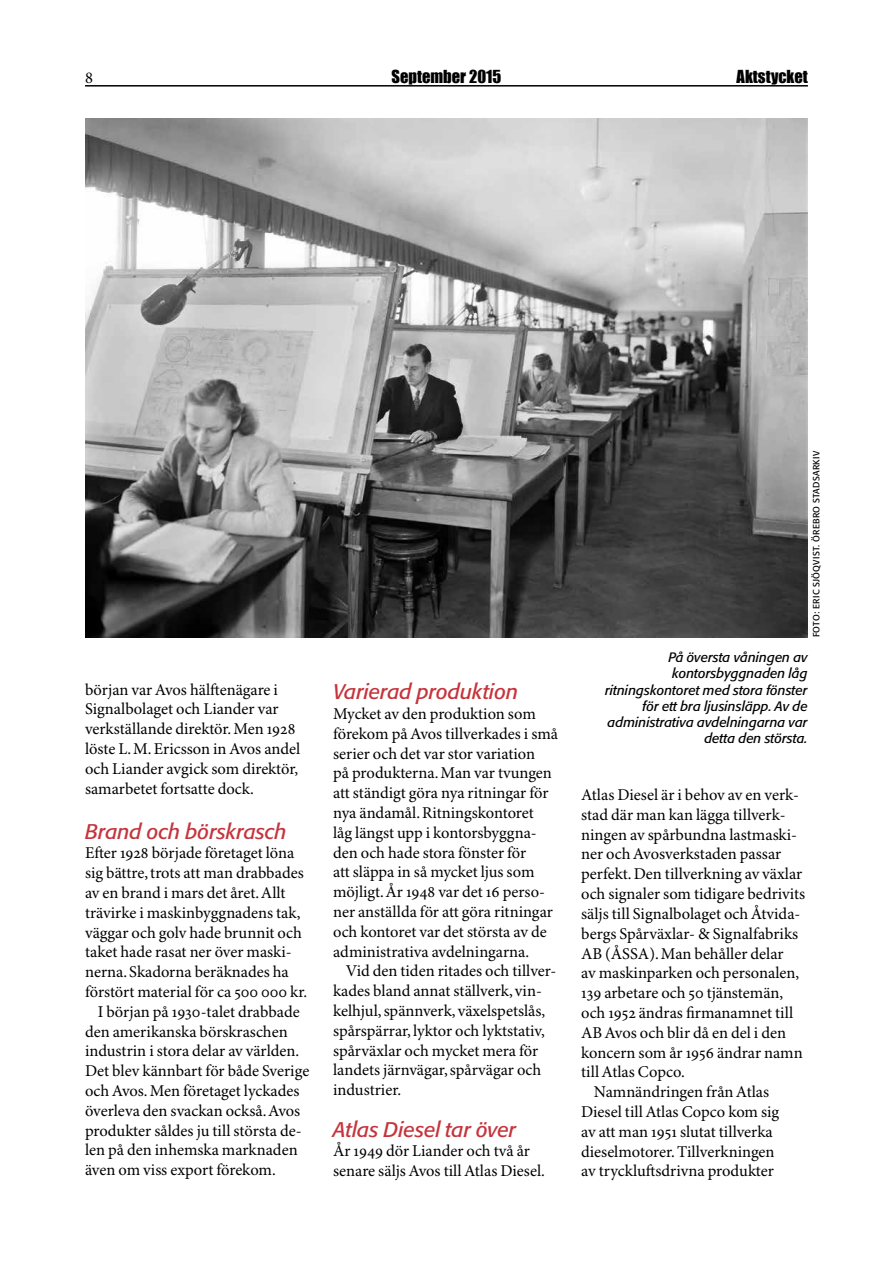
<style>
.page{position:relative;width:893px;height:1263px;background:#fff}
.page>*{position:absolute;margin:0;border:0;box-sizing:border-box;transform-origin:0 0}
.t1{font:italic 21px "Formata";letter-spacing:-.005em;color:#c5343c}
.t2{font:16.5px/19.8px "Minion Pro";color:#000}
.t3{font:16.5px "Impact";color:#000}
.t4{font:italic 13.5px/16.2px "Formata";color:#000;text-align:right}
.t5{font:9px "Formata";letter-spacing:.03em;color:#000}
</style>
<div class="page">
<hr style="left:85px;top:85px;width:723px;height:2px;background:#000">
<img style="left:85px;top:119px;width:723px;height:518px">
<p class="t2" style="left:85px;top:69px;width:9px">8</p>
<p class="t3" style="left:392px;top:64px;width:111px">September 2015</p>
<p class="t3" style="left:737px;top:64px;width:73px">Aktstycket</p>
<p class="t2" style="left:85px;top:680px;width:217px">början var Avos hälftenägare i<br>Signalbolaget och Liander var verkställande direktör. Men 1928 löste L. M. Ericsson in Avos andel och Liander avgick som direktör, samarbetet fortsatte dock.</p>
<p class="t1" style="left:85px;top:818px;width:203px">Brand och börskrasch</p>
<p class="t2" style="left:85px;top:844px;width:211px">Efter 1928 började företaget löna</p>
<p class="t2" style="left:85px;top:864px;width:220px">sig bättre, trots att man drabbades</p>
<p class="t2" style="left:85px;top:883px;width:202px">av en brand i mars det året. Allt</p>
<p class="t2" style="left:85px;top:903px;width:217px">trävirke i maskinbyggnadens tak,</p>
<p class="t2" style="left:85px;top:923px;width:218px">väggar och golv hade brunnit och</p>
<p class="t2" style="left:85px;top:943px;width:208px">taket hade rasat ner över maski-</p>
<p class="t2" style="left:85px;top:963px;width:205px">nerna. Skadorna beräknades ha</p>
<p class="t2" style="left:85px;top:982px;width:224px">förstört material för ca 500 000 kr.</p>
<p class="t2" style="left:98px;top:1002px;width:203px">I början på 1930-talet drabbade</p>
<p class="t2" style="left:85px;top:1022px;width:204px">den amerikanska börskraschen</p>
<p class="t2" style="left:85px;top:1042px;width:216px">industrin i stora delar av världen.</p>
<p class="t2" style="left:85px;top:1062px;width:226px">Det blev kännbart för både Sverige</p>
<p class="t2" style="left:85px;top:1081px;width:216px">och Avos. Men företaget lyckades</p>
<p class="t2" style="left:85px;top:1101px;width:217px">överleva den svackan också. Avos</p>
<p class="t2" style="left:85px;top:1121px;width:218px">produkter såldes ju till största de-</p>
<p class="t2" style="left:85px;top:1141px;width:214px">len på den inhemska marknaden</p>
<p class="t2" style="left:85px;top:1161px;width:192px">även om viss export förekom.</p>
<p class="t1" style="left:333px;top:679px;width:187px">Varierad produktion</p>
<p class="t2" style="left:333px;top:704px;width:226px">Mycket av den produktion som förekom på Avos tillverkades i små serier och det var stor variation<br>på produkterna. Man var tvungen att ständigt göra nya ritningar för nya ändamål. Ritningskontoret<br>låg längst upp i kontorsbyggna&shy;den och hade stora fönster för<br>att släppa in så mycket ljus som möjligt. År 1948 var det 16 perso&shy;ner anställda för att göra ritningar och kontoret var det största av de administrativa avdelningarna.</p>
<p class="t2" style="left:333px;top:962px;width:225px;text-indent:13px">Vid den tiden ritades och tillver&shy;kades bland annat ställverk, vin&shy;kelhjul, spännverk, växelspetslås, spårspärrar, lyktor och lyktstativ, spårväxlar och mycket mera för landets järnvägar, spårvägar och industrier.</p>
<p class="t1" style="left:333px;top:1116px;width:185px">Atlas Diesel tar över</p>
<p class="t2" style="left:333px;top:1142px;width:213px">År 1949 dör Liander och två år senare säljs Avos till Atlas Diesel.</p>
<p class="t5" style="left:811px;top:637px;width:188px;rotate:-90deg">FOTO: ERIC SJÖQVIST. ÖREBRO STADSARKIV</p>
<p class="t4" style="left:605px;top:649px;width:204px">På översta våningen av kontorsbyggnaden låg ritningskontoret med stora fönster för ett bra ljusinsläpp. Av de administrativa avdelningarna var detta den största.</p>
<p class="t2" style="left:581px;top:785px;width:219px">Atlas Diesel är i behov av en verk-</p>
<p class="t2" style="left:581px;top:805px;width:206px">stad där man kan lägga tillverk-</p>
<p class="t2" style="left:581px;top:825px;width:218px">ningen av spårbundna lastmaski-</p>
<p class="t2" style="left:581px;top:845px;width:202px">ner och Avosverkstaden passar</p>
<p class="t2" style="left:581px;top:865px;width:223px">perfekt. Den tillverkning av växlar</p>
<p class="t2" style="left:581px;top:884px;width:226px">och signaler som tidigare bedrivits</p>
<p class="t2" style="left:581px;top:904px;width:221px">säljs till Signalbolaget och Åtvida-</p>
<p class="t2" style="left:581px;top:924px;width:219px">bergs Spårväxlar- &amp; Signalfabriks</p>
<p class="t2" style="left:581px;top:944px;width:204px">AB (ÅSSA). Man behåller delar</p>
<p class="t2" style="left:581px;top:964px;width:220px">av maskinparken och personalen,</p>
<p class="t2" style="left:581px;top:983px;width:204px">139 arbetare och 50 tjänstemän,</p>
<p class="t2" style="left:581px;top:1003px;width:214px">och 1952 ändras firmanamnet till</p>
<p class="t2" style="left:581px;top:1023px;width:206px">AB Avos och blir då en del i den</p>
<p class="t2" style="left:581px;top:1043px;width:223px">koncern som år 1956 ändrar namn</p>
<p class="t2" style="left:581px;top:1063px;width:105px">till Atlas Copco.</p>
<p class="t2" style="left:594px;top:1082px;width:177px">Namnändringen från Atlas</p>
<p class="t2" style="left:581px;top:1102px;width:200px">Diesel till Atlas Copco kom sig</p>
<p class="t2" style="left:581px;top:1122px;width:193px">av att man 1951 slutat tillverka</p>
<p class="t2" style="left:581px;top:1142px;width:195px">dieselmotorer. Tillverkningen</p>
<p class="t2" style="left:581px;top:1162px;width:194px">av tryckluftsdrivna produkter</p>
</div>
